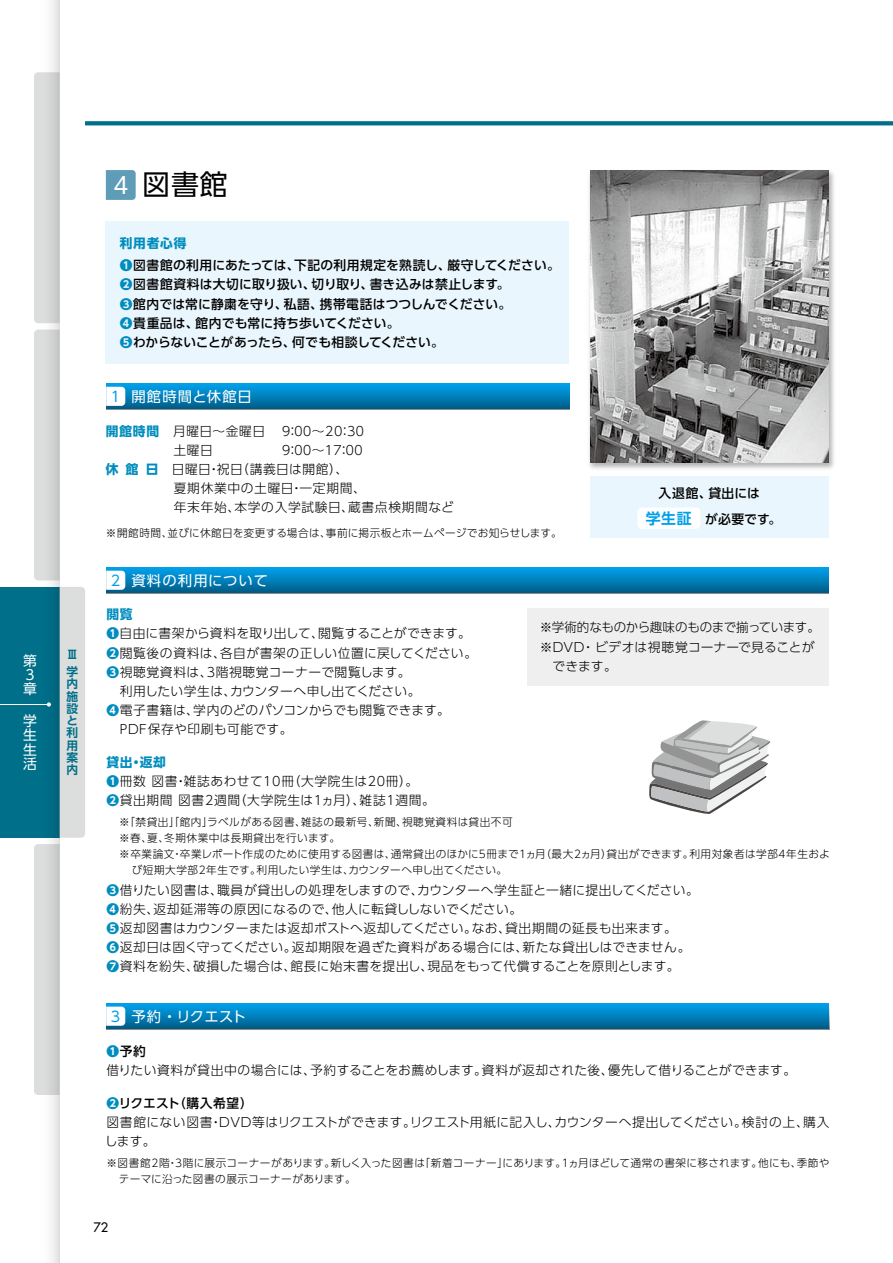
<style>
.page{position:relative;width:893px;height:1263px;background:#fff}
.page>*{position:absolute;margin:0;border:0;box-sizing:border-box;transform-origin:0 0}
.t1{font:28.05px "UD Shin Go Pro";color:#000}
.t2{font:14.4px "UD Shin Go Pro";letter-spacing:.065em;color:#fff}
.t3{font:13.8px/14.1px "UD Shin Go NT Pro";color:#fff;text-align:justify}
.t4{font:300 12.75px/19.2px "UD Shin Go Pro";letter-spacing:.03em;color:#000}
.t5{font:500 12.75px/19.2px "UD Shin Go Pro";letter-spacing:.015em;color:#000}
.t6{font:300 12.75px/19.2px "UD Shin Go Pro";letter-spacing:.05em;color:#000}
.t7{font:300 12.75px "UD Shin Go Pro";letter-spacing:-.025em;color:#000}
.t8{font:12.75px "Futura";color:#000}
.t9{font:700 11.7px/12.3px "UD Shin Go NT Pro De";color:#006f8a}
.t10{font:300 10.65px/15.9px "UD Shin Go Pro";letter-spacing:.035em;color:#000}
.s1{font-family:"UD Shin Go NT Pro";font-size:22.8px;color:#fff}
.s2{font-weight:700;color:#008dbd}
.s3{font-family:"UD Shin Go NT Pro";color:#00a0e9}
.s4{font-family:"UD Shin Go Pro De";font-weight:700;font-size:14.85px;color:#00a0e9}
.s5{font-weight:500}
</style>
<div class="page">
<svg style="left:85px;top:121px;width:807px;height:4px;background:#0c758f"></svg>
<div style="left:34px;top:72px;width:9px;height:251px;background:#dcdddd"></div>
<div style="left:34px;top:330px;width:9px;height:250px;background:#dcdddd"></div>
<div style="left:34px;top:844px;width:9px;height:251px;background:#dcdddd"></div>
<div style="left:0;top:587px;width:60px;height:251px;background:#006f8a"></div>
<hr style="left:0;top:704px;width:49px;height:1px;background:#fff">
<div style="left:60px;top:587px;width:25px;height:251px;background:#dcdddd"></div>
<svg style="left:43px;top:0;width:17px;height:1263px"></svg>
<svg style="left:106px;top:170px;width:30px;height:30px"></svg>
<div style="left:106px;top:221px;width:463px;height:142px;background:#eaf6fd"></div>
<img style="left:589px;top:170px;width:245px;height:299px">
<img style="left:590px;top:171px;width:238px;height:292px">
<svg style="left:106px;top:384px;width:463px;height:25px;background:#007eb9"></svg>
<svg style="left:106px;top:387px;width:19px;height:19px"></svg>
<svg style="left:106px;top:568px;width:723px;height:25px;background:#007eb8"></svg>
<svg style="left:106px;top:571px;width:19px;height:19px"></svg>
<div style="left:590px;top:476px;width:239px;height:62px;background:#eaf6fd"></div>
<div style="left:637px;top:508px;width:63px;height:21px;background:#fff;border-radius:4px"></div>
<div style="left:106px;top:1003px;width:723px;height:26px;background:linear-gradient(to bottom,#00a4f0,#005f8b)"></div>
<svg style="left:106px;top:1006px;width:19px;height:20px"></svg>
<div style="left:527px;top:608px;width:302px;height:78px;background:#efefef"></div>
<svg style="left:649px;top:720px;width:121px;height:94px"></svg>
<h1 class="t1" style="left:113px;top:162px;width:116px"><span class="s1">4</span> 図書館</h1>
<p class="t5" style="left:120px;top:232px;width:442px;line-height:22.4px"><span class="s2">利用者心得<br>❶</span>図書館の利用にあたっては、下記の利用規定を熟読し、厳守してください。</p>
<p class="t5" style="left:120px;top:275px;width:393px"><span class="s2">❷</span>図書館資料は大切に取り扱い、切り取り、書き込みは禁止します。<br><span class="s2">❸</span>館内では常に静粛を守り、私語、携帯電話はつつしんでください。<br><span class="s2">❹</span>貴重品は、館内でも常に持ち歩いてください。<br><span class="s2">❺</span>わからないことがあったら、何でも相談してください。</p>
<p class="t3" style="left:23px;top:653px;width:15px;text-align:left">第<br>3章</p>
<p class="t9" style="left:66px;top:646px;width:13px;line-height:16.5px">Ⅲ学</p>
<p class="t9" style="left:66px;top:677px;width:13px;text-align:justify">内施設と利用案内</p>
<p class="t3" style="left:23px;top:714px;width:15px">学生生活</p>
<p class="t2" style="left:111px;top:385px;width:143px"><span class="s3">1</span> 開館時間と休館日</p>
<p class="t4" style="left:173px;top:421px;width:194px;text-indent:-68px"><span class="s2">開館時間</span>　月曜日～金曜日 ９：００～20：3０土曜日</p>
<p class="t4" style="left:280px;top:440px;width:87px">９：００～１７：００</p>
<p class="t4" style="left:106px;top:459px;width:244px"><span class="s2">休館日</span> 日曜日・祝日（講義日は開館）、</p>
<p class="t6" style="left:174px;top:478px;width:193px">夏期休業中の土曜日・一定期間、</p>
<p class="t6" style="left:174px;top:497px;width:281px">年末年始、本学の入学試験日、蔵書点検期間など</p>
<p class="t10" style="left:106px;top:525px;width:457px">※開館時間、並びに休館日を変更する場合は、事前に掲示板とホームページでお知らせします。</p>
<p class="t2" style="left:111px;top:569px;width:159px"><span class="s3">2</span> 資料の利用について</p>
<p class="t5" style="left:646px;top:480px;width:137px;line-height:26.1px;text-indent:13px">入退館、貸出には<br><span class="s4">学生証</span> が必要です。</p>
<p class="t4" style="left:106px;top:604px;width:372px"><span class="s2">閲覧<br>❶</span>自由に書架から資料を取り出して、閲覧することができます。<br><span class="s2">❷</span>閲覧後の資料は、各自が書架の正しい位置に戻してください。<br><span class="s2">❸</span>視聴覚資料は、3階視聴覚コーナーで閲覧します。<br>　利用したい学生は、カウンターへ申し出てください。<br><span class="s2">❹</span>電子書籍は、学内のどのパソコンからでも閲覧できます。　PDF保存や印刷も可能です。</p>
<p class="t6" style="left:106px;top:752px;width:330px"><span class="s2">貸出・返却<br>❶</span>冊数 図書・雑誌あわせて10冊（大学院生は20冊）。<br><span class="s2">❷</span>貸出期間 図書2週間（大学院生は1ヵ月）、雑誌1週間。</p>
<p class="t10" style="left:119px;top:813px;width:395px">※「禁貸出」「館内」ラベルがある図書、雑誌の最新号、新聞、視聴覚資料は貸出不可</p>
<p class="t10" style="left:119px;top:829px;width:223px">※春、夏、冬期休業中は長期貸出を行います。</p>
<p class="t10" style="left:119px;top:845px;width:712px">※卒業論文・卒業レポート作成のために使用する図書は、通常貸出のほかに5冊まで1ヵ月（最大2ヵ月）貸出ができます。利用対象者は学部4年生およ</p>
<p class="t10" style="left:132px;top:861px;width:377px">び短期大学部2年生です。利用したい学生は、カウンターへ申し出てください。</p>
<p class="t4" style="left:106px;top:880px;width:594px"><span class="s2">❸</span>借りたい図書は、職員が貸出しの処理をしますので、カウンターへ学生証と一緒に提出してください。<span class="s2">❹</span>紛失、返却延滞等の原因になるので、他人に転貸ししないでください。<br><span class="s2">❺</span>返却図書はカウンターまたは返却ポストへ返却してください。なお、貸出期間の延長も出来ます。<br><span class="s2">❻</span>返却日は固く守ってください。返却期限を過ぎた資料がある場合には、新たな貸出しはできません。<span class="s2">❼</span>資料を紛失、破損した場合は、館長に始末書を提出し、現品をもって代償することを原則とします。</p>
<p class="t2" style="left:111px;top:1005px;width:137px"><span class="s3">3</span> 予約・リクエスト</p>
<p class="t4" style="left:106px;top:1041px;width:691px"><span class="s2">❶</span><span class="s5">予約<br></span>借りたい資料が貸出中の場合には、予約することをお薦めします。資料が返却された後、優先して借りることができます。</p>
<p class="t4" style="left:105px;top:1093px;width:726px"><span class="s2">❷</span><span class="s5">リクエスト（購入希望）<br></span>図書館にない図書・DVD等はリクエストができます。リクエスト用紙に記入し、カウンターへ提出してください。検討の上、購入します。</p>
<p class="t10" style="left:119px;top:1154px;width:712px;text-indent:-12px">※図書館2階・3階に展示コーナーがあります。新しく入った図書は「新着コーナー」にあります。1ヵ月ほどして通常の書架に移されます。他にも、季節やテーマに沿った図書の展示コーナーがあります。</p>
<p class="t7" style="left:540px;top:617px;width:282px">※学術的なものから趣味のものまで揃っています。</p>
<p class="t4" style="left:540px;top:637px;width:276px">※DVD・ビデオは視聴覚コーナーで見ることが</p>
<p class="t4" style="left:553px;top:656px;width:66px">できます。</p>
<p class="t8" style="left:94px;top:1218px;width:16px">72</p>
</div>
